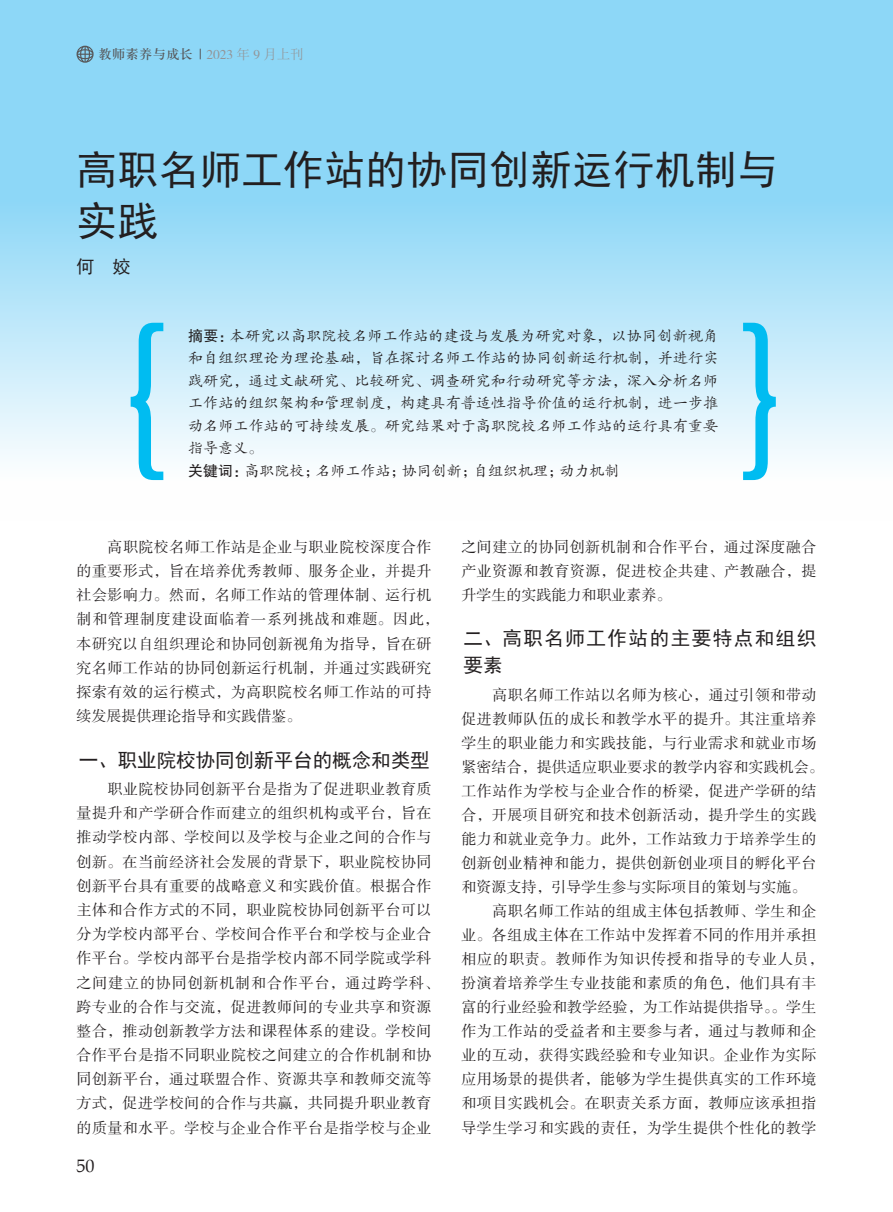
<style>
.page{position:relative;width:893px;height:1212px;background:#fff}
.page>*{position:absolute;margin:0;border:0;box-sizing:border-box;transform-origin:0 0}
.t1{font:40.5px/51px "Sim Hei";letter-spacing:.02em;color:#231f20}
.t2{font:19.5px/27px "Sim Hei";letter-spacing:.08em;color:#231f20}
.t3{font:19.5px "Sim Hei";color:#231f20}
.t4{font:18px "Sim Hei";color:#231f20}
.t5{font:18px "Book Antiqua";color:#231f20}
.t6{font:15px/24.2px "FZSSK GBK1 0";letter-spacing:.03em;color:#231f20}
.t7{font:15px/22.5px "FZKTK GBK1 0";letter-spacing:.01em;color:#231f20}
.t8{font:13.5px "H Ya 3 gj";color:#57585a}
.s1{font-family:"FZSSK GBK1 0";color:#939598}
.s2{font-family:"Sim Sun";color:#939598}
.s3{font-family:"FZHTK GBK1 0"}
</style>
<div class="page">
<svg style="left:0;top:0;width:893px;height:481px;background:#ace1f8"></svg>
<svg style="left:131px;top:323px;width:32px;height:157px;background:#80dbf7"></svg>
<svg style="left:743px;top:323px;width:33px;height:157px;background:#82dcf7"></svg>
<svg style="left:77px;top:46px;width:17px;height:17px"></svg>
<p class="t8" style="left:99px;top:47px;width:207px">教师素养与成长 <span class="s1">2023</span> <span class="s2">年</span> <span class="s1">9</span> <span class="s2">月上刊</span></p>
<h1 class="t1" style="left:76px;top:144px;width:703px">高职名师工作站的协同创新运行机制与实践</h1>
<p class="t4" style="left:76px;top:258px;width:55px">何 姣</p>
<p class="t7" style="left:188px;top:325px;width:532px"><span class="s3">摘要:</span>本研究以高职院校名师工作站的建设与发展为研究对象，以协同创新视角和自组织理论为理论基础，旨在探讨名师工作站的协同创新运行机制，并进行实践研究，通过文献研究、比较研究、调查研究和行动研究等方法，深入分析名师工作站的组织架构和管理制度，构建具有普适性指导价值的运行机制，进一步推动名师工作站的可持续发展。研究结果对于高职院校名师工作站的运行具有重要指导意义。<br><span class="s3">关键词:</span>高职院校；名师工作站；协同创新；自组织机理；动力机制</p>
<p class="t6" style="left:77px;top:535px;width:364px;text-indent:31px">高职院校名师工作站是企业与职业院校深度合作的重要形式，旨在培养优秀教师、服务企业，并提升社会影响力。然而，名师工作站的管理体制、运行机制和管理制度建设面临着一系列挑战和难题。因此，本研究以自组织理论和协同创新视角为指导，旨在研究名师工作站的协同创新运行机制，并通过实践研究探索有效的运行模式，为高职院校名师工作站的可持续发展提供理论指导和实践借鉴。</p>
<h2 class="t3" style="left:79px;top:750px;width:353px">一、职业院校协同创新平台的概念和类型</h2>
<p class="t6" style="left:77px;top:778px;width:364px;text-indent:31px">职业院校协同创新平台是指为了促进职业教育质量提升和产学研合作而建立的组织机构或平台，旨在推动学校内部、学校间以及学校与企业之间的合作与创新。在当前经济社会发展的背景下，职业院校协同创新平台具有重要的战略意义和实践价值。根据合作主体和合作方式的不同，职业院校协同创新平台可以分为学校内部平台、学校间合作平台和学校与企业合作平台。学校内部平台是指学校内部不同学院或学科之间建立的协同创新机制和合作平台，通过跨学科、跨专业的合作与交流，促进教师间的专业共享和资源整合，推动创新教学方法和课程体系的建设。学校间合作平台是指不同职业院校之间建立的合作机制和协同创新平台，通过联盟合作、资源共享和教师交流等方式，促进学校间的合作与共赢，共同提升职业教育的质量和水平。学校与企业合作平台是指学校与企业</p>
<p class="t5" style="left:77px;top:1153px;width:19px">50</p>
<p class="t6" style="left:461px;top:535px;width:357px;text-align:justify">之间建立的协同创新机制和合作平台，通过深度融合产业资源和教育资源，促进校企共建、产教融合，提升学生的实践能力和职业素养。</p>
<h2 class="t2" style="left:463px;top:625px;width:354px">二、高职名师工作站的主要特点和组织要素</h2>
<p class="t6" style="left:461px;top:683px;width:364px;text-indent:31px">高职名师工作站以名师为核心，通过引领和带动促进教师队伍的成长和教学水平的提升。其注重培养学生的职业能力和实践技能，与行业需求和就业市场紧密结合，提供适应职业要求的教学内容和实践机会。工作站作为学校与企业合作的桥梁，促进产学研的结合，开展项目研究和技术创新活动，提升学生的实践能力和就业竞争力。此外，工作站致力于培养学生的创新创业精神和能力，提供创新创业项目的孵化平台和资源支持，引导学生参与实际项目的策划与实施。</p>
<p class="t6" style="left:461px;top:900px;width:364px;text-indent:31px">高职名师工作站的组成主体包括教师、学生和企业。各组成主体在工作站中发挥着不同的作用并承担相应的职责。教师作为知识传授和指导的专业人员，扮演着培养学生专业技能和素质的角色，他们具有丰富的行业经验和教学经验，为工作站提供指导。。学生作为工作站的受益者和主要参与者，通过与教师和企业的互动，获得实践经验和专业知识。企业作为实际应用场景的提供者，能够为学生提供真实的工作环境和项目实践机会。在职责关系方面，教师应该承担指导学生学习和实践的责任，为学生提供个性化的教学</p>
</div>
